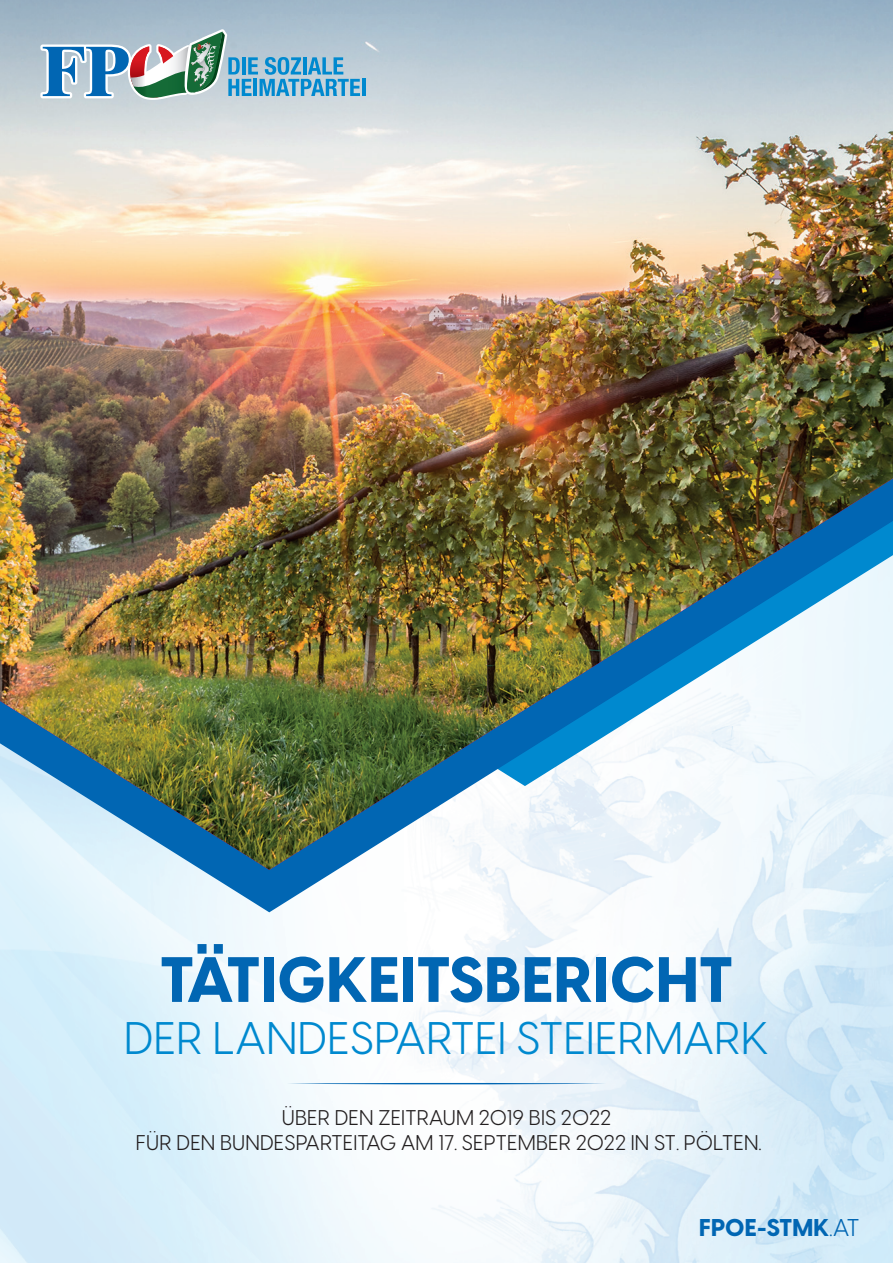
<style>
.page{position:relative;width:893px;height:1263px;background:#fff}
.page>*{position:absolute;margin:0;border:0;box-sizing:border-box;transform-origin:0 0}
.t1{font:800 63px "Visby CF";letter-spacing:.01em;color:#0166b3}
.t2{font:45px "Visby CF";letter-spacing:.01em;color:#0089cf}
.t3{font:800 24px "Visby CF";letter-spacing:.01em;color:#0166b3}
.t4{font:21px/25.2px "Visby CF";letter-spacing:.01em;color:#231f20;text-align:center}
.s1{font-weight:400}
</style>
<div class="page">
<img style="left:308px;top:912px;width:585px;height:351px">
<svg style="left:287px;top:1083px;width:319px;height:2px"></svg>
<svg style="left:0;top:870px;width:893px;height:42px"></svg>
<img style="left:0;top:0;width:893px;height:870px">
<hr style="left:362px;top:79px;width:3px;height:17px;background:#0089cf">
<svg style="left:40px;top:29px;width:320px;height:71px;background:#92b4c3"></svg>
<h1 class="t1" style="left:160px;top:930px;width:574px">TÄTIGKEITSBERICHT</h1>
<h2 class="t2" style="left:124px;top:1011px;width:646px">DER LANDESPARTEI STEIERMARK</h2>
<p class="t4" style="left:136px;top:1105px;width:627px">ÜBER DEN ZEITRAUM 2019 BIS 2022<br>FÜR DEN BUNDESPARTEITAG AM 17. SEPTEMBER 2022 IN ST. PÖLTEN.</p>
<p class="t3" style="left:699px;top:1209px;width:162px">FPOE-STMK<span class="s1">.AT</span></p>
</div>
